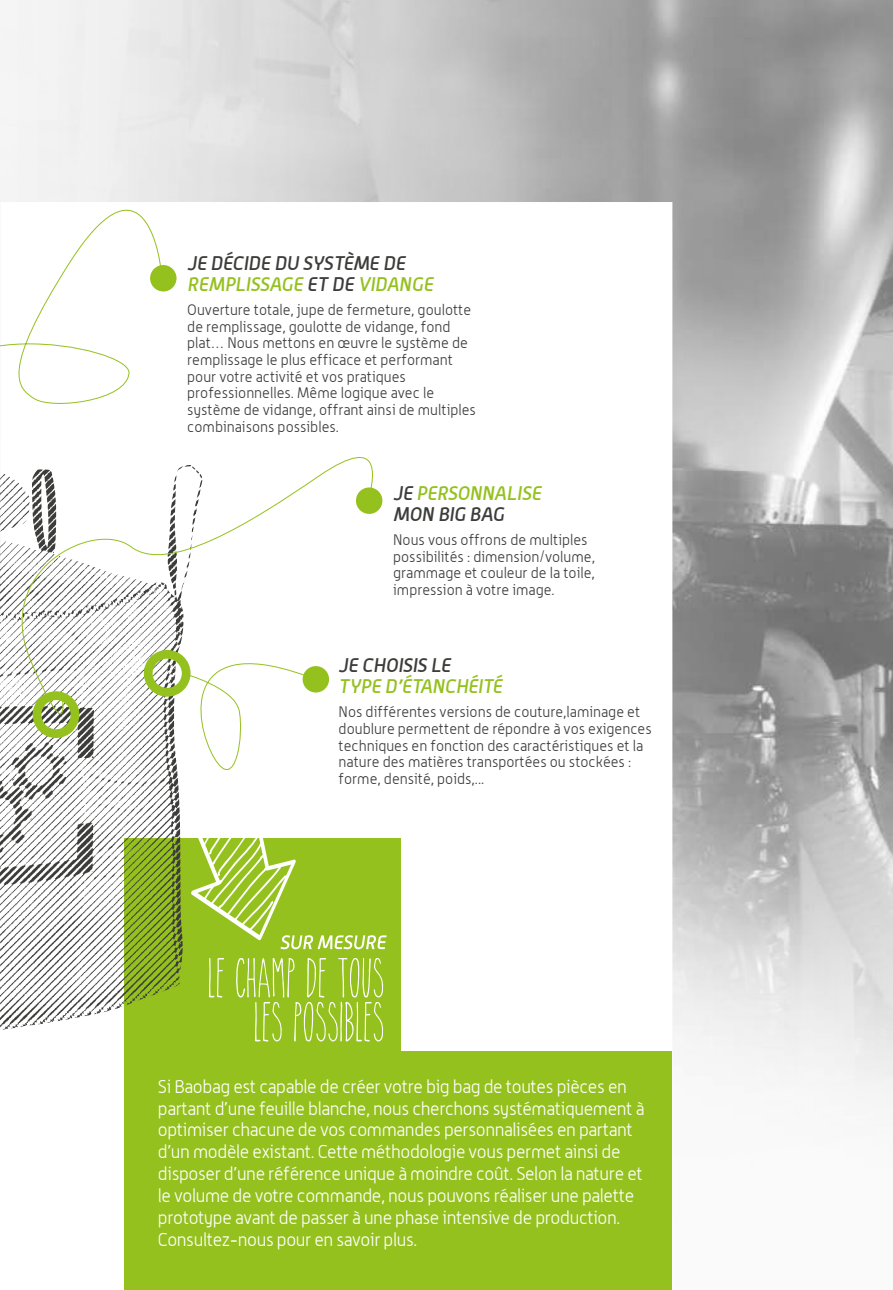
<style>
.page{position:relative;width:893px;height:1290px;background:#fff}
.page>*{position:absolute;margin:0;border:0;box-sizing:border-box;transform-origin:0 0}
.t1{font:italic 500 19.25px/21px "Alwyn";color:#3c3c3b}
.t2{font:italic 500 19.25px/21px "Alwyn";color:#95c11f}
.t3{font:300 18.2px/21.9px "Alwyn";letter-spacing:-.02em;color:#fff}
.t4{font:300 14.88px/16.6px "Alwyn";color:#3c3c3b}
.s1{color:#95c11f}
.s2{color:#3c3c3b}
</style>
<div class="page">
<div style="left:124px;top:1220px;width:548px;height:70px;background:#95c11f"></div>
<img style="left:0;top:0;width:893px;height:1220px">
<img style="left:0;top:752px;width:203px;height:278px">
<div style="left:150px;top:265px;width:27px;height:26px;background:#95c11f;border-radius:50%"></div>
<svg style="left:209px;top:958px;width:174px;height:84px;background:#a2c83b"></svg>
<svg style="left:0;top:154px;width:163px;height:275px"></svg>
<svg style="left:0;top:429px;width:388px;height:323px"></svg>
<svg style="left:181px;top:626px;width:206px;height:323px"></svg>
<p class="t1" style="left:187px;top:252px;width:247px">JE DÉCIDE DU SYSTÈME DE<br><span class="s1">REMPLISSAGE</span> ET DE <span class="s1">VIDANGE</span></p>
<p class="t4" style="left:187px;top:301px;width:290px">Ouverture totale, jupe de fermeture, goulotte de remplissage, goulotte de vidange, fond plat… Nous mettons en œuvre le système de remplissage le plus efficace et performant pour votre activité et vos pratiques professionnelles. Même logique avec le système de vidange, offrant ainsi de multiples combinaisons possibles.</p>
<p class="t2" style="left:393px;top:482px;width:150px"><span class="s2">JE</span> PERSONNALISE<br><span class="s2">MON BIG BAG</span></p>
<p class="t4" style="left:393px;top:531px;width:203px">Nous vous offrons de multiples possibilités : dimension/volume, grammage et couleur de la toile, impression à votre image.</p>
<p class="t1" style="left:339px;top:654px;width:114px">JE CHOISIS LE</p>
<p class="t2" style="left:339px;top:675px;width:165px">TYPE D’ÉTANCHÉITÉ</p>
<p class="t4" style="left:339px;top:703px;width:315px">Nos différentes versions de couture,laminage et doublure permettent de répondre à vos exigences techniques en fonction des caractéristiques et la nature des matières transportées ou stockées : forme, densité, poids,...</p>
<p class="t3" style="left:158px;top:1075px;width:488px">Si Baobag est capable de créer votre big bag de toutes pièces en partant d’une feuille blanche, nous cherchons systématiquement à optimiser chacune de vos commandes personnalisées en partant d’un modèle existant. Cette méthodologie vous permet ainsi de disposer d’une référence unique à moindre coût. Selon la nature et le volume de votre commande, nous pouvons réaliser une palette prototype avant de passer à une phase intensive de production.<br>Consultez-nous pour en savoir plus.</p>
</div>
